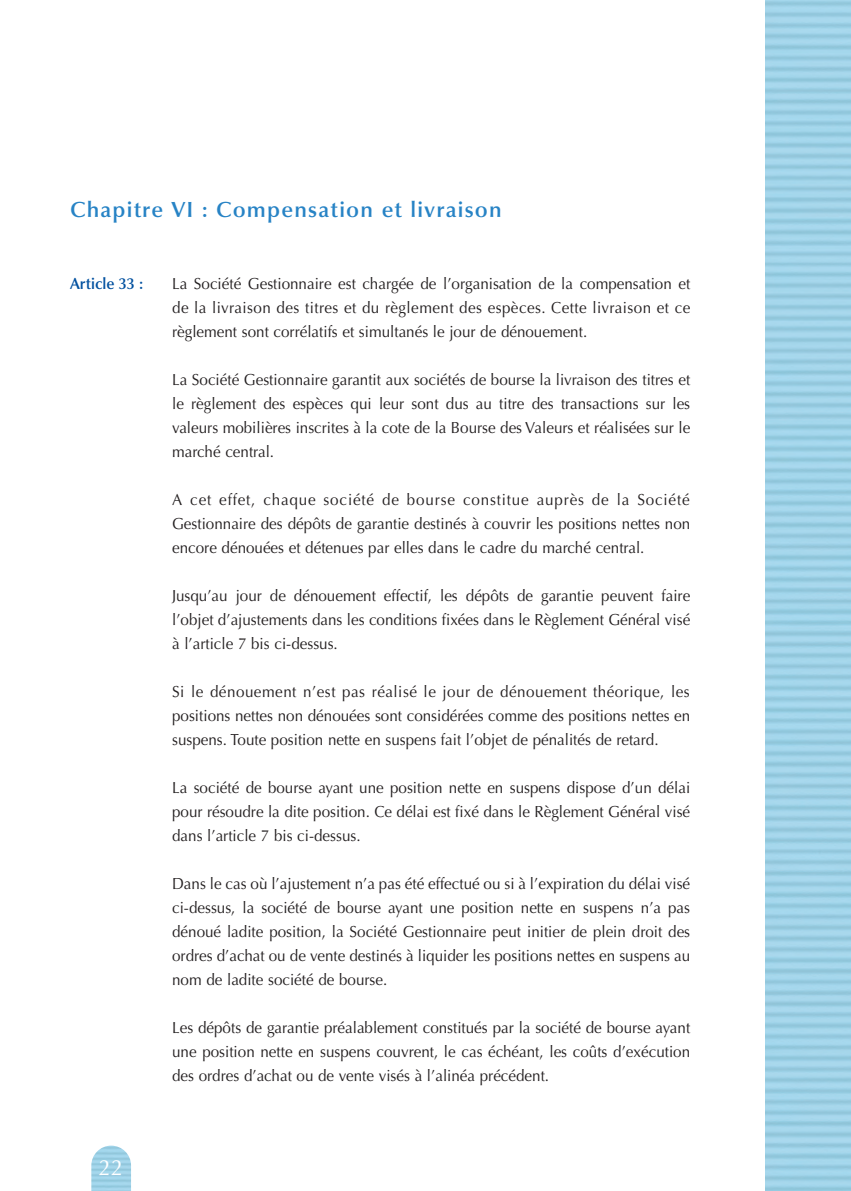
<style>
.page{position:relative;width:851px;height:1191px;background:#fff}
.page>*{position:absolute;margin:0;border:0;box-sizing:border-box;transform-origin:0 0}
.t1{font:600 22px "Optima";letter-spacing:.05em;color:#2783c5}
.t2{font:22px "Optima";color:#fff}
.t3{font:16px/24px "Optima";color:#231f20;text-align:justify;scale:.95 1}
.t4{font:600 16px "Optima";color:#01509f;scale:.95 1}
</style>
<div class="page">
<img style="left:91px;top:1145px;width:40px;height:46px">
<h1 class="t1" style="left:70px;top:201px;width:433px">Chapitre VI : Compensation et livraison</h1>
<p class="t4" style="left:70px;top:277px;width:78px">Article 33 :</p>
<p class="t3" style="left:172px;top:273px;width:547px">La Société Gestionnaire est chargée de l’organisation de la compensation et de la livraison des titres et du règlement des espèces. Cette livraison et ce règlement sont corrélatifs et simultanés le jour de dénouement.</p>
<p class="t3" style="left:172px;top:369px;width:547px">La Société Gestionnaire garantit aux sociétés de bourse la livraison des titres et le règlement des espèces qui leur sont dus au titre des transactions sur les valeurs mobilières inscrites à la cote de la Bourse des Valeurs et réalisées sur le marché central.</p>
<p class="t3" style="left:172px;top:489px;width:547px">A cet effet, chaque société de bourse constitue auprès de la Société Gestionnaire des dépôts de garantie destinés à couvrir les positions nettes non encore dénouées et détenues par elles dans le cadre du marché central.</p>
<p class="t3" style="left:172px;top:585px;width:547px">Jusqu’au jour de dénouement effectif, les dépôts de garantie peuvent faire l’objet d’ajustements dans les conditions fixées dans le Règlement Général visé à l’article 7 bis ci-dessus.</p>
<p class="t3" style="left:172px;top:681px;width:547px">Si le dénouement n’est pas réalisé le jour de dénouement théorique, les positions nettes non dénouées sont considérées comme des positions nettes en suspens. Toute position nette en suspens fait l’objet de pénalités de retard.</p>
<p class="t3" style="left:172px;top:777px;width:546px">La société de bourse ayant une position nette en suspens dispose d’un délai pour résoudre la dite position. Ce délai est fixé dans le Règlement Général visé dans l’article 7 bis ci-dessus.</p>
<p class="t3" style="left:172px;top:873px;width:546px">Dans le cas où l’ajustement n’a pas été effectué ou si à l’expiration du délai visé ci-dessus, la société de bourse ayant une position nette en suspens n’a pas dénoué ladite position, la Société Gestionnaire peut initier de plein droit des ordres d’achat ou de vente destinés à liquider les positions nettes en suspens au nom de ladite société de bourse.</p>
<p class="t3" style="left:172px;top:1017px;width:546px">Les dépôts de garantie préalablement constitués par la société de bourse ayant une position nette en suspens couvrent, le cas échéant, les coûts d’exécution des ordres d’achat ou de vente visés à l’alinéa précédent.</p>
<h1 class="t2" style="left:99px;top:1158px;width:26px">22</h1>
</div>
